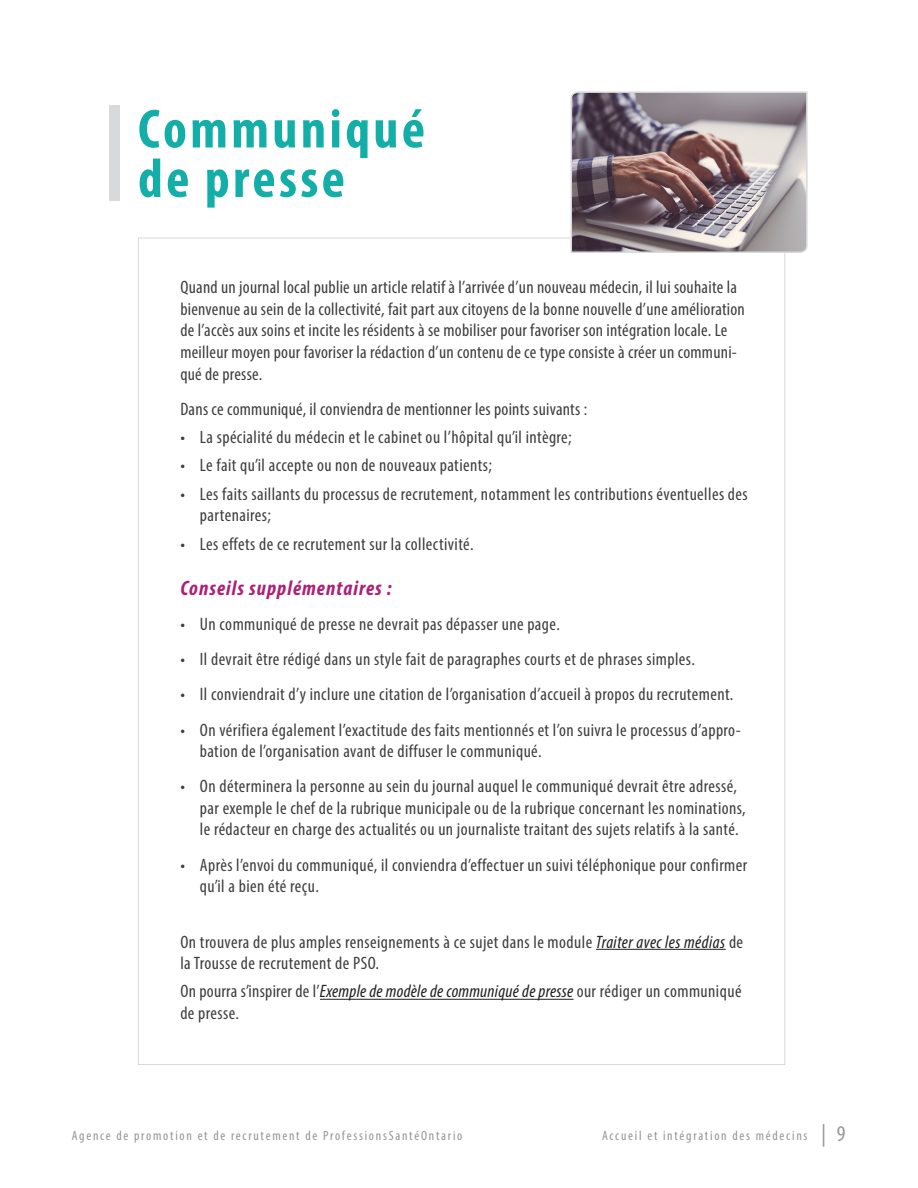
<style>
.page{position:relative;width:918px;height:1188px;background:#fff}
.page>*{position:absolute;margin:0;border:0;box-sizing:border-box;transform-origin:0 0}
.t1{font:700 condensed 55.5px/49.5px "Myriad Pro";letter-spacing:.06em;color:#13aea7}
.t2{font:italic 700 condensed 21px "Myriad Pro";letter-spacing:.05em;color:#ac2176}
.t3{font:condensed 18px/21.6px "Myriad Pro";letter-spacing:.025em;color:#3e3e3f}
.t4{font:condensed 13.5px "Myriad Pro";letter-spacing:.13em;color:#939598}
.s1{font-style:italic;color:#231f20}
.s2{font-size:22.5px}
</style>
<div class="page">
<svg style="left:570px;top:91px;width:238px;height:163px;background:#908287"></svg>
<div style="left:109px;top:106px;width:11px;height:95px;background:#d8d9da"></div>
<hr style="left:596px;top:949px;width:130px;height:1px;background:#231f20">
<hr style="left:320px;top:999px;width:254px;height:1px;background:#231f20">
<p class="t1" style="left:138px;top:103px;width:289px">Communiqué de presse</p>
<p class="t3" style="left:180px;top:276px;width:566px">Quand un journal local publie un article relatif à l’arrivée d’un nouveau médecin, il lui souhaite la bienvenue au sein de la collectivité, fait part aux citoyens de la bonne nouvelle d’une amélioration de l’accès aux soins et incite les résidents à se mobiliser pour favoriser son intégration locale. Le meilleur moyen pour favoriser la rédaction d’un contenu de ce type consiste à créer un communi&shy;qué de presse.</p>
<p class="t3" style="left:180px;top:398px;width:408px">Dans ce communiqué, il conviendra de mentionner les points suivants :</p>
<p class="t3" style="left:180px;top:426px;width:393px">• La spécialité du médecin et le cabinet ou l’hôpital qu’il intègre;</p>
<p class="t3" style="left:180px;top:454px;width:313px">• Le fait qu’il accepte ou non de nouveaux patients;</p>
<p class="t3" style="left:200px;top:483px;width:549px;text-indent:-20px">• Les faits saillants du processus de recrutement, notamment les contributions éventuelles des partenaires;</p>
<p class="t3" style="left:180px;top:533px;width:295px">• Les effets de ce recrutement sur la collectivité.</p>
<p class="t2" style="left:180px;top:575px;width:213px">Conseils supplémentaires :</p>
<p class="t3" style="left:180px;top:613px;width:381px">• Un communiqué de presse ne devrait pas dépasser une page.</p>
<p class="t3" style="left:180px;top:648px;width:516px">• Il devrait être rédigé dans un style fait de paragraphes courts et de phrases simples.</p>
<p class="t3" style="left:180px;top:684px;width:555px">• Il conviendrait d’y inclure une citation de l’organisation d’accueil à propos du recrutement.</p>
<p class="t3" style="left:200px;top:719px;width:543px;text-indent:-20px">• On vérifiera également l’exactitude des faits mentionnés et l’on suivra le processus d’appro&shy;bation de l’organisation avant de diffuser le communiqué.</p>
<p class="t3" style="left:200px;top:775px;width:547px;text-indent:-20px">• On déterminera la personne au sein du journal auquel le communiqué devrait être adressé, par exemple le chef de la rubrique municipale ou de la rubrique concernant les nominations, le rédacteur en charge des actualités ou un journaliste traitant des sujets relatifs à la santé.</p>
<p class="t3" style="left:200px;top:854px;width:549px;text-indent:-20px">• Après l’envoi du communiqué, il conviendra d’effectuer un suivi téléphonique pour confirmer qu’il a bien été reçu.</p>
<p class="t3" style="left:180px;top:931px;width:564px">On trouvera de plus amples renseignements à ce sujet dans le module <span class="s1">Traiter avec les médias</span> de la Trousse de recrutement de PSO.</p>
<p class="t3" style="left:180px;top:981px;width:563px">On pourra s’inspirer de l’<span class="s1">Exemple de modèle de communiqué de presse</span> our rédiger un communiqué de presse.</p>
<p class="t4" style="left:72px;top:1127px;width:392px">Agence de promotion et de recrutement de ProfessionsSantéOntario</p>
<p class="t4" style="left:602px;top:1127px;width:245px">Accueil et intégration des médecins <span class="s2">| 9</span></p>
</div>
